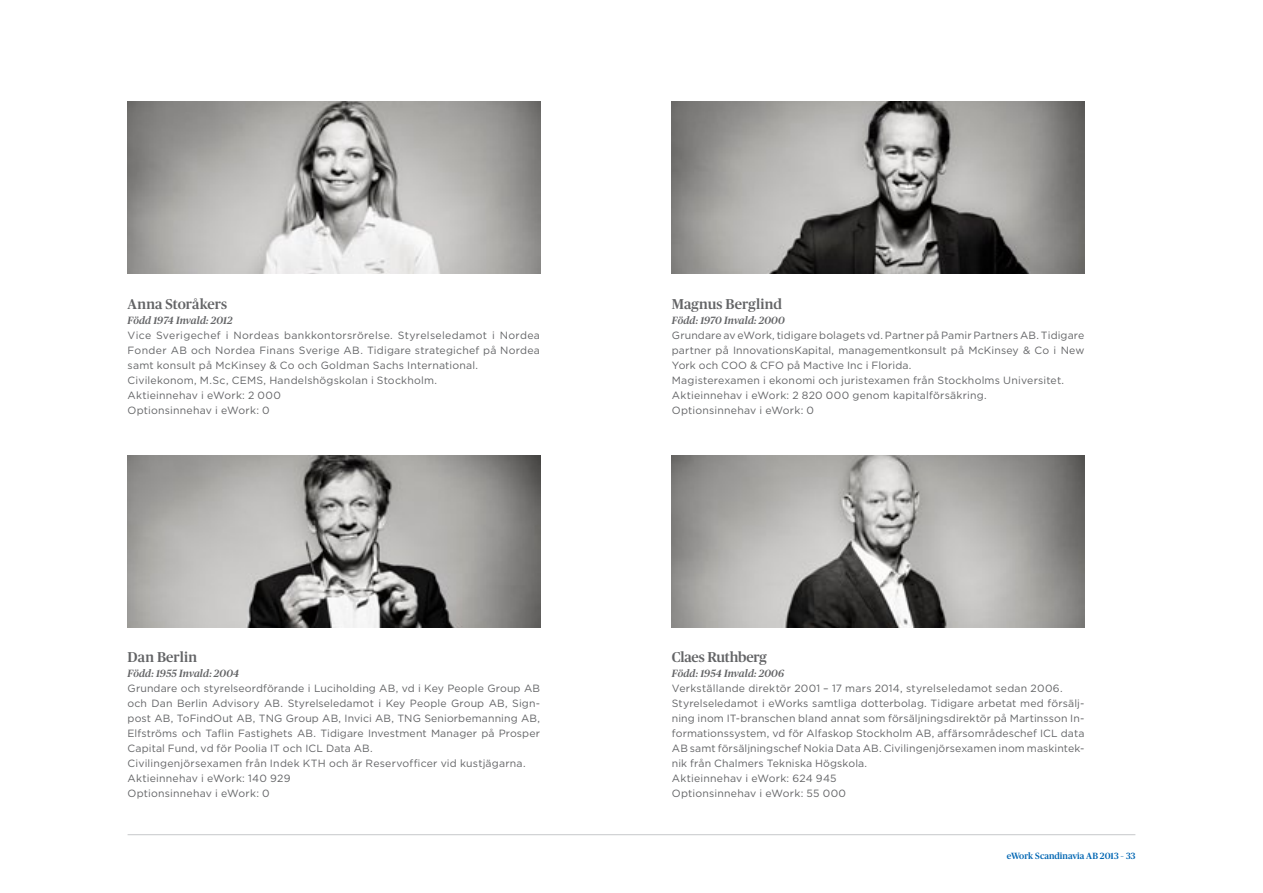
<style>
.page{position:relative;width:1263px;height:893px;background:#fff}
.page>*{position:absolute;margin:0;border:0;box-sizing:border-box;transform-origin:0 0}
.t1{font:500 14.25px "Publico";color:#636466}
.t2{font:10.5px/15px "Gotham";letter-spacing:.015em;color:#636466}
.t3{font:italic 500 10.5px "Publico";letter-spacing:.015em;color:#636466}
.t4{font:500 9px "Publico";color:#0066b3}
</style>
<div class="page">
<hr style="left:128px;top:834px;width:1007px;height:1px;background:#c7c8ca">
<img style="left:672px;top:455px;width:412px;height:172px">
<img style="left:128px;top:102px;width:412px;height:172px">
<img style="left:672px;top:102px;width:412px;height:172px">
<img style="left:128px;top:455px;width:412px;height:172px">
<h1 class="t1" style="left:128px;top:296px;width:101px">Anna Storåkers</h1>
<p class="t3" style="left:128px;top:314px;width:106px">Född 1974 Invald: 2012</p>
<p class="t2" style="left:128px;top:327px;width:414px">Vice Sverigechef i Nordeas bankkontorsrörelse. Styrelseledamot i Nordea Fonder AB och Nordea Finans Sverige AB. Tidigare strategichef på Nordea samt konsult på McKinsey &amp; Co och Goldman Sachs International.<br>Civilekonom, M.Sc, CEMS, Handelshögskolan i Stockholm.<br>Aktieinnehav i eWork: 2 000<br>Optionsinnehav i eWork: 0</p>
<h1 class="t1" style="left:128px;top:649px;width:71px">Dan Berlin</h1>
<p class="t3" style="left:128px;top:668px;width:113px">Född: 1955 Invald: 2004</p>
<p class="t2" style="left:128px;top:681px;width:414px">Grundare och styrelseordförande i Luciholding AB, vd i Key People Group AB och Dan Berlin Advisory AB. Styrelseledamot i Key People Group AB, Sign&shy;post AB, ToFindOut AB, TNG Group AB, Invici AB, TNG Seniorbemanning AB, Elfströms och Taflin Fastighets AB. Tidigare Investment Manager på Prosper Capital Fund, vd för Poolia IT och ICL Data AB.<br>Civilingenjörsexamen från Indek KTH och är Reservofficer vid kustjägarna.<br>Aktieinnehav i eWork: 140 929<br>Optionsinnehav i eWork: 0</p>
<h1 class="t1" style="left:672px;top:296px;width:112px">Magnus Berglind</h1>
<p class="t3" style="left:672px;top:314px;width:114px">Född: 1970 Invald: 2000</p>
<p class="t2" style="left:672px;top:327px;width:414px">Grundare av eWork, tidigare bolagets vd. Partner på Pamir Partners AB. Tidigare partner på InnovationsKapital, managementkonsult på McKinsey &amp; Co i New York och COO &amp; CFO på Mactive Inc i Florida.<br>Magisterexamen i ekonomi och juristexamen från Stockholms Universitet.<br>Aktieinnehav i eWork: 2 820 000 genom kapitalförsäkring.<br>Optionsinnehav i eWork: 0</p>
<h1 class="t1" style="left:672px;top:649px;width:96px">Claes Ruthberg</h1>
<p class="t3" style="left:672px;top:668px;width:114px">Född: 1954 Invald: 2006</p>
<p class="t2" style="left:672px;top:681px;width:414px">Verkställande direktör 2001 – 17 mars 2014, styrelseledamot sedan 2006.<br>Styrelseledamot i eWorks samtliga dotterbolag. Tidigare arbetat med försälj&shy;ning inom IT-branschen bland annat som försäljningsdirektör på Martinsson In&shy;formationssystem, vd för Alfaskop Stockholm AB, affärsområdeschef ICL data AB samt försäljningschef Nokia Data AB. Civilingenjörsexamen inom maskintek&shy;nik från Chalmers Tekniska Högskola.<br>Aktieinnehav i eWork: 624 945<br>Optionsinnehav i eWork: 55 000</p>
<p class="t4" style="left:1007px;top:851px;width:130px">eWork Scandinavia AB 2013 – 33</p>
</div>
